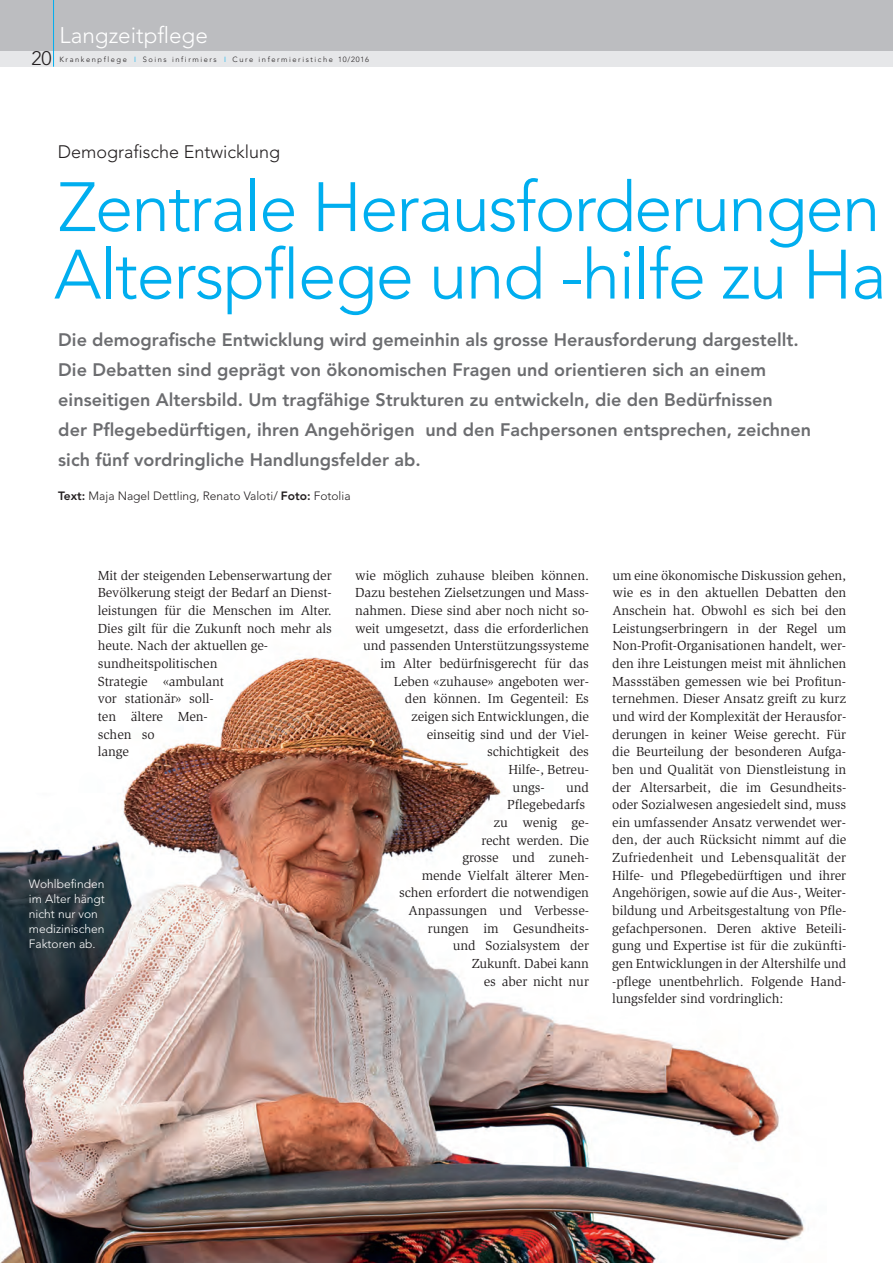
<style>
.page{position:relative;width:893px;height:1263px;background:#fff}
.page>*{position:absolute;margin:0;border:0;box-sizing:border-box;transform-origin:0 0}
.t1{font:300 69px/67.5px "Avenir";letter-spacing:-.025em;color:#00aeef}
.t2{font:300 22.5px "Avenir";color:#fff}
.t3{font:300 19.5px "Avenir";color:#231f20}
.t4{font:800 18px/30px "Avenir";color:#6c6d70}
.t5{font:300 18px "Avenir";color:#231f20}
.t6{font:13.5px/17.7px "Slimbach";letter-spacing:-.005em;color:#231f20}
.t7{font:300 12px/15px "Avenir";color:#fff}
.t8{font:300 12px "Avenir";color:#231f20}
.t9{font:300 7.5px "Avenir";letter-spacing:.21em;color:#231f20}
.s1{color:#00aeef}
.s2{font-weight:800}
</style>
<div class="page">
<img style="left:0;top:657px;width:805px;height:606px">
<div style="left:0;top:51px;width:893px;height:16px;background:#e6e7e9"></div>
<div style="left:0;top:0;width:893px;height:51px;background:#bcbdc0"></div>
<hr style="left:53px;top:0;width:1px;height:67px;background:#00aeef">
<h3 class="t3" style="left:31px;top:51px;width:22px">20</h3>
<h2 class="t2" style="left:60px;top:26px;width:150px">Langzeitpflege</h2>
<p class="t9" style="left:60px;top:56px;width:311px">Krankenpflege <span class="s1">I</span> Soins infirmiers <span class="s1">I</span> Cure infermieristiche 10/2016</p>
<h3 class="t5" style="left:58px;top:145px;width:224px">Demografische Entwicklung</h3>
<h1 class="t1" style="left:54px;top:179px;width:834px">Zentrale Herausforderungen<br>Alterspflege und -hilfe zu Ha</h1>
<p class="t4" style="left:58px;top:326px;width:754px">Die demografische Entwicklung wird gemeinhin als grosse Herausforderung dargestellt.<br>Die Debatten sind geprägt von ökonomischen Fragen und orientieren sich an einem einseitigen Altersbild. Um tragfähige Strukturen zu entwickeln, die den Bedürfnissen<br>der Pflegebedürftigen, ihren Angehörigen und den Fachpersonen entsprechen, zeichnen sich fünf vordringliche Handlungsfelder ab.</p>
<p class="t8" style="left:58px;top:491px;width:294px"><span class="s2">Text:</span> Maja Nagel Dettling, Renato Valoti/ <span class="s2">Foto:</span> Fotolia</p>
<p class="t6" style="left:98px;top:567px;width:235px">Mit der steigenden Lebenserwartung der<br>Bevölkerung steigt der Bedarf an Dienst&shy;leistungen für die Menschen im Alter.<br>Dies gilt für die Zukunft noch mehr als heute. Nach der aktuellen ge&shy;sundheitspolitischen<br>Strategie «ambulant<br>vor stationär» soll-<br>ten ältere Men-<br>schen so<br>lange</p>
<p class="t6" style="left:355px;top:567px;width:235px">wie möglich zuhause bleiben können.</p>
<p class="t6" style="left:355px;top:585px;width:235px">Dazu bestehen Zielsetzungen und Mass-</p>
<p class="t6" style="left:355px;top:603px;width:236px">nahmen. Diese sind aber noch nicht so-</p>
<p class="t6" style="left:355px;top:620px;width:235px">weit umgesetzt, dass die erforderlichen</p>
<p class="t6" style="left:363px;top:638px;width:227px">und passenden Unterstützungssysteme</p>
<p class="t6" style="left:380px;top:656px;width:210px">im Alter bedürfnisgerecht für das</p>
<p class="t6" style="left:394px;top:673px;width:197px">Leben «zuhause» angeboten wer-</p>
<p class="t6" style="left:405px;top:691px;width:186px">den können. Im Gegenteil: Es</p>
<p class="t6" style="left:411px;top:709px;width:179px">zeigen sich Entwicklungen, die</p>
<p class="t6" style="left:427px;top:726px;width:164px">einseitig sind und der Viel-</p>
<p class="t6" style="left:487px;top:744px;width:103px">schichtigkeit des</p>
<p class="t6" style="left:508px;top:761px;width:82px">Hilfe-, Betreu-</p>
<p class="t6" style="left:513px;top:779px;width:33px">ungs-</p>
<p class="t6" style="left:399px;top:779px;width:191px;text-align:right">und<br>Pflegebedarfs<br>zu wenig ge-<br>recht werden. Die<br>grosse und zuneh-<br>mende Vielfalt älterer Men&shy;schen erfordert die notwendigen<br>Anpassungen und Verbesse&shy;rungen im Gesundheits-<br>und Sozialsystem der<br>Zukunft. Dabei kann<br>es aber nicht nur</p>
<p class="t7" style="left:29px;top:877px;width:77px">Wohlbefinden im Alter hängt nicht nur von medizinischen<br>Faktoren ab.</p>
<p class="t6" style="left:612px;top:567px;width:236px;text-align:justify">um eine ökonomische Diskussion gehen, wie es in den aktuellen Debatten den Anschein hat. Obwohl es sich bei den Leistungserbringern in der Regel um Non-Profit-Organisationen handelt, wer&shy;den ihre Leistungen meist mit ähnlichen Massstäben gemessen wie bei Profitun&shy;ternehmen. Dieser Ansatz greift zu kurz und wird der Komplexität der Herausfor&shy;derungen in keiner Weise gerecht. Für die Beurteilung der besonderen Aufga&shy;ben und Qualität von Dienstleistung in der Altersarbeit, die im Gesundheits&shy;oder Sozialwesen angesiedelt sind, muss ein umfassender Ansatz verwendet wer&shy;den, der auch Rücksicht nimmt auf die Zufriedenheit und Lebensqualität der Hilfe- und Pflegebedürftigen und ihrer Angehörigen, sowie auf die Aus-, Weiter&shy;bildung und Arbeitsgestaltung von Pfle&shy;gefachpersonen. Deren aktive Beteili&shy;gung und Expertise ist für die zukünfti&shy;gen Entwicklungen in der Altershilfe und -pflege unentbehrlich. Folgende Hand&shy;lungsfelder sind vordringlich:</p>
</div>
